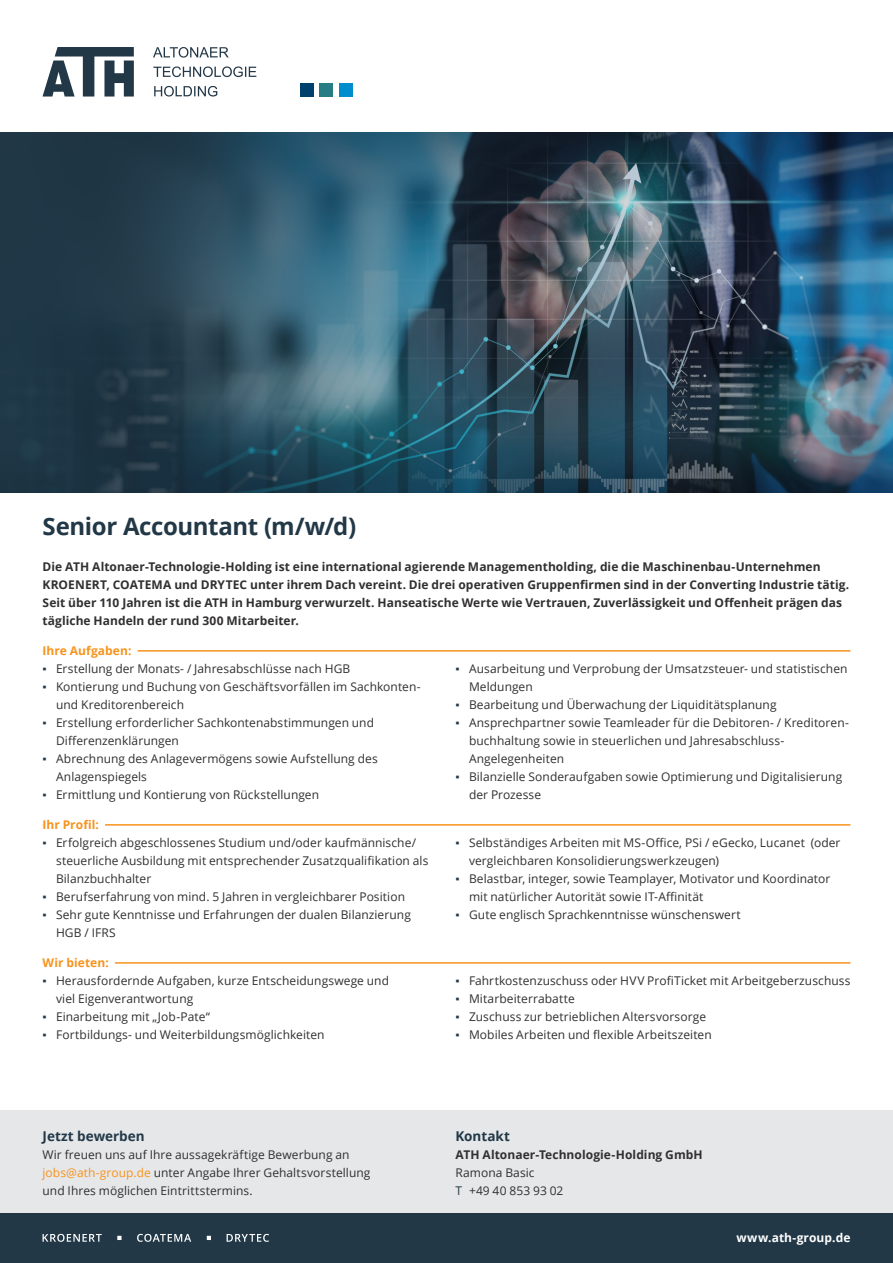
<style>
.page{position:relative;width:893px;height:1263px;background:#fff}
.page>*{position:absolute;margin:0;border:0;box-sizing:border-box;transform-origin:0 0}
.t1{font:700 24px "Open Sans";letter-spacing:-.015em;color:#223847}
.t2{font:700 13.5px "Open Sans";letter-spacing:.005em;color:#223847}
.t3{font:12px/18px "Open Sans";letter-spacing:.005em;color:#312f30}
.t4{font:700 12px/18px "Open Sans";letter-spacing:.005em;color:#312f30}
.t5{font:700 12px "Open Sans";letter-spacing:.005em;color:#f7931d}
.t6{font:700 12px "Open Sans";letter-spacing:.005em;color:#fff}
.s1{font-family:"Arial";color:#223847}
.s2{color:#f7931d}
.s3{color:#223847}
</style>
<div class="page">
<hr style="left:43px;top:650px;width:807px;height:2px;background:#f7931d">
<hr style="left:43px;top:649px;width:95px;height:4px;background:#fff">
<hr style="left:43px;top:824px;width:807px;height:2px;background:#f7931d">
<hr style="left:43px;top:823px;width:62px;height:4px;background:#fff">
<hr style="left:43px;top:962px;width:807px;height:2px;background:#f7931d">
<hr style="left:43px;top:961px;width:72px;height:4px;background:#fff">
<img style="left:0;top:133px;width:893px;height:360px">
<div style="left:0;top:1213px;width:893px;height:50px;background:#223847"></div>
<div style="left:0;top:1111px;width:893px;height:102px;background:#e6e7e9"></div>
<svg style="left:43px;top:47px;width:213px;height:50px"></svg>
<div style="left:300px;top:83px;width:14px;height:14px;background:#00406c"></div>
<div style="left:320px;top:83px;width:13px;height:14px;background:#267d84"></div>
<div style="left:339px;top:83px;width:13px;height:14px;background:#008dce"></div>
<svg style="left:43px;top:1234px;width:226px;height:8px"></svg>
<h1 class="t1" style="left:43px;top:509px;width:315px">Senior Accountant (m/w/d)</h1>
<p class="t4" style="left:43px;top:557px;width:808px">Die ATH Altonaer-Technologie-Holding ist eine international agierende Managementholding, die die Maschinenbau-Unternehmen KROENERT, COATEMA und DRYTEC unter ihrem Dach vereint. Die drei operativen Gruppenfirmen sind in der Converting Industrie tätig.<br>Seit über 110 Jahren ist die ATH in Hamburg verwurzelt. Hanseatische Werte wie Vertrauen, Zuverlässigkeit und Offenheit prägen das tägliche Handeln der rund 300 Mitarbeiter.</p>
<p class="t5" style="left:43px;top:642px;width:90px">Ihre Aufgaben:</p>
<p class="t3" style="left:43px;top:659px;width:309px"><span class="s1">▪</span> Erstellung der Monats- / Jahresabschlüsse nach HGB</p>
<p class="t3" style="left:56px;top:677px;width:366px;text-indent:-14px"><span class="s1">▪</span> Kontierung und Buchung von Geschäftsvorfällen im Sachkonten&shy;und Kreditorenbereich</p>
<p class="t3" style="left:56px;top:713px;width:320px;text-indent:-14px"><span class="s1">▪</span> Erstellung erforderlicher Sachkontenabstimmungen und<br>Differenzenklärungen</p>
<p class="t3" style="left:56px;top:749px;width:323px;text-indent:-14px"><span class="s1">▪</span> Abrechnung des Anlagevermögens sowie Aufstellung des<br>Anlagenspiegels</p>
<p class="t3" style="left:43px;top:785px;width:278px"><span class="s1">▪</span> Ermittlung und Kontierung von Rückstellungen</p>
<p class="t3" style="left:469px;top:659px;width:380px;text-indent:-14px"><span class="s1">▪</span> Ausarbeitung und Verprobung der Umsatzsteuer- und statistischen<br>Meldungen</p>
<p class="t3" style="left:455px;top:695px;width:323px"><span class="s1">▪</span> Bearbeitung und Überwachung der Liquiditätsplanung</p>
<p class="t3" style="left:469px;top:713px;width:381px;text-indent:-14px"><span class="s1">▪</span> Ansprechpartner sowie Teamleader für die Debitoren- / Kreditoren&shy;buchhaltung sowie in steuerlichen und Jahresabschluss-<br>Angelegenheiten</p>
<p class="t3" style="left:469px;top:767px;width:375px;text-indent:-14px"><span class="s1">▪</span> Bilanzielle Sonderaufgaben sowie Optimierung und Digitalisierung der Prozesse</p>
<p class="t5" style="left:43px;top:816px;width:58px">Ihr Profil:</p>
<p class="t3" style="left:56px;top:833px;width:374px;text-indent:-14px"><span class="s1">▪</span> Erfolgreich abgeschlossenes Studium und/oder kaufmännische/ steuerliche Ausbildung mit entsprechender Zusatzqualifikation als<br>Bilanzbuchhalter</p>
<p class="t3" style="left:43px;top:887px;width:364px"><span class="s1">▪</span> Berufserfahrung von mind. 5 Jahren in vergleichbarer Position</p>
<p class="t3" style="left:56px;top:905px;width:356px;text-indent:-14px"><span class="s1">▪</span> Sehr gute Kenntnisse und Erfahrungen der dualen Bilanzierung<br>HGB / IFRS</p>
<p class="t5" style="left:43px;top:954px;width:68px">Wir bieten:</p>
<p class="t3" style="left:56px;top:971px;width:335px;text-indent:-14px"><span class="s1">▪</span> Herausfordernde Aufgaben, kurze Entscheidungswege und viel Eigenverantwortung</p>
<p class="t3" style="left:43px;top:1007px;width:169px"><span class="s1">▪</span> Einarbeitung mit „Job-Pate“</p>
<p class="t3" style="left:43px;top:1025px;width:284px"><span class="s1">▪</span> Fortbildungs- und Weiterbildungsmöglichkeiten</p>
<p class="t3" style="left:469px;top:833px;width:373px;text-indent:-14px"><span class="s1">▪</span> Selbständiges Arbeiten mit MS-Office, PSi / eGecko, Lucanet (oder vergleichbaren Konsolidierungswerkzeugen)</p>
<p class="t3" style="left:469px;top:869px;width:363px;text-indent:-14px"><span class="s1">▪</span> Belastbar, integer, sowie Teamplayer, Motivator und Koordinator mit natürlicher Autorität sowie IT-Affinität</p>
<p class="t3" style="left:455px;top:905px;width:287px"><span class="s1">▪</span> Gute englisch Sprachkenntnisse wünschenswert</p>
<p class="t3" style="left:455px;top:971px;width:396px"><span class="s1">▪</span> Fahrtkostenzuschuss oder HVV ProfiTicket mit Arbeitgeberzuschuss</p>
<p class="t3" style="left:455px;top:989px;width:121px"><span class="s1">▪</span> Mitarbeiterrabatte</p>
<p class="t3" style="left:455px;top:1007px;width:252px"><span class="s1">▪</span> Zuschuss zur betrieblichen Altersvorsorge</p>
<p class="t3" style="left:455px;top:1025px;width:258px"><span class="s1">▪</span> Mobiles Arbeiten und flexible Arbeitszeiten</p>
<p class="t2" style="left:43px;top:1126px;width:104px">Jetzt bewerben</p>
<p class="t3" style="left:43px;top:1145px;width:329px">Wir freuen uns auf Ihre aussagekräftige Bewerbung an <span class="s2">jobs@ath-group.de</span> unter Angabe Ihrer Gehaltsvorstellung und Ihres möglichen Eintrittstermins.</p>
<p class="t2" style="left:455px;top:1126px;width:56px">Kontakt</p>
<p class="t4" style="left:455px;top:1145px;width:249px">ATH Altonaer-Technologie-Holding GmbH</p>
<p class="t3" style="left:455px;top:1163px;width:109px">Ramona Basic<br><span class="s3">T</span> +49 40 853 93 02</p>
<p class="t6" style="left:736px;top:1229px;width:115px">www.ath-group.de</p>
</div>
